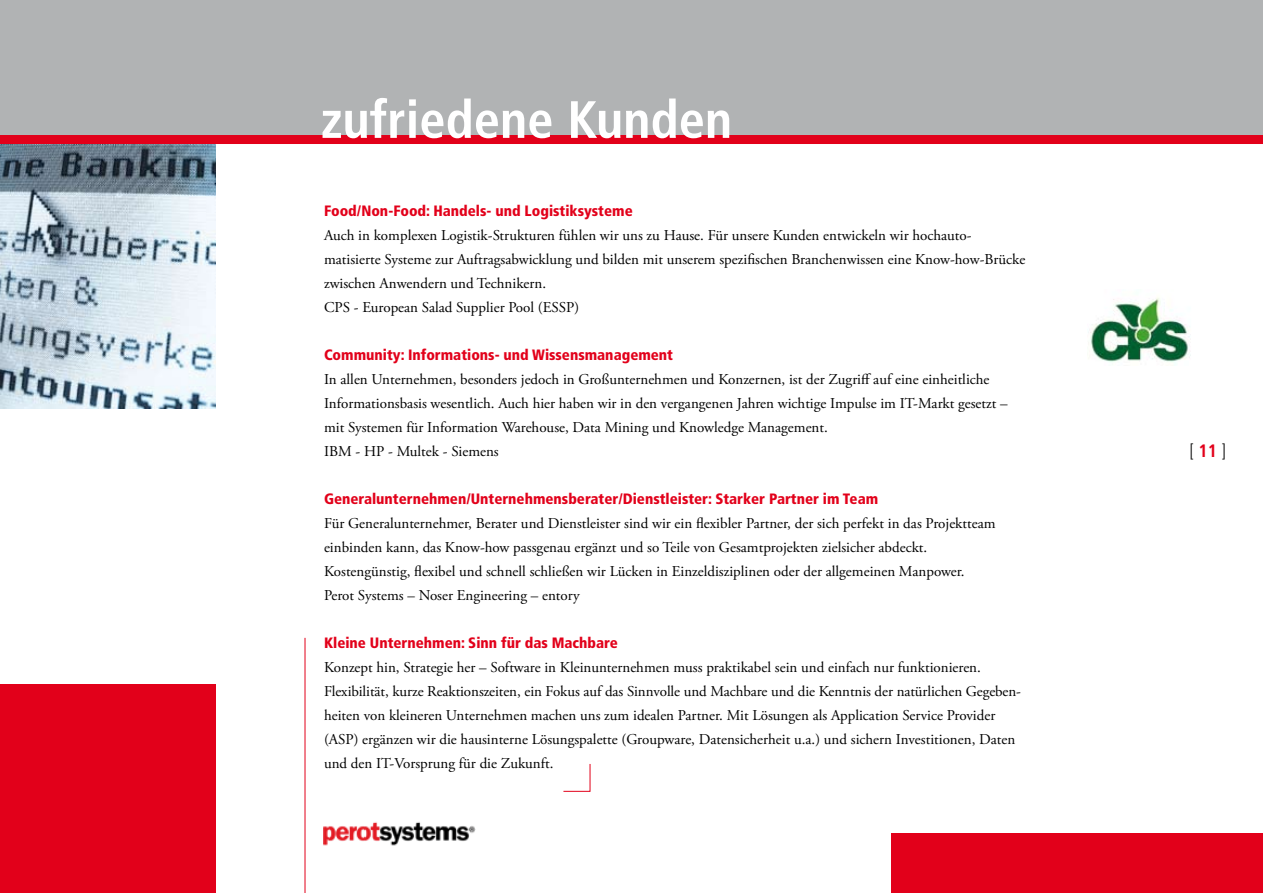
<style>
.page{position:relative;width:1263px;height:893px;background:#fff}
.page>*{position:absolute;margin:0;border:0;box-sizing:border-box;transform-origin:0 0}
.t1{font:700 condensed 52.5px "Frutiger";color:#fff}
.t2{font:300 condensed 18px "Frutiger";color:#000}
.t3{font:15px/24px "Adobe Garamond Pro";color:#000}
.t4{font:900 condensed 15px "Frutiger";color:#e2001a}
.s1{font-weight:700;color:#e2001a}
</style>
<div class="page">
<div style="left:0;top:0;width:1263px;height:136px;background:#b1b3b4"></div>
<div style="left:0;top:135px;width:1263px;height:9px;background:#e2001a"></div>
<div style="left:891px;top:833px;width:372px;height:60px;background:#e2001a"></div>
<hr style="left:305px;top:638px;width:1px;height:255px;background:#e2001a">
<svg style="left:563px;top:764px;width:27px;height:28px"></svg>
<img style="left:0;top:144px;width:216px;height:264px">
<div style="left:0;top:684px;width:216px;height:209px;background:#e2001a"></div>
<img style="left:323px;top:822px;width:153px;height:24px">
<img style="left:1090px;top:297px;width:101px;height:68px">
<h1 class="t1" style="left:321px;top:89px;width:413px">zufriedene Kunden</h1>
<p class="t4" style="left:324px;top:202px;width:310px">Food/Non-Food: Handels- und Logistiksysteme</p>
<p class="t3" style="left:324px;top:224px;width:703px">Auch in komplexen Logistik-Strukturen fühlen wir uns zu Hause. Für unsere Kunden entwickeln wir hochauto&shy;matisierte Systeme zur Auftragsabwicklung und bilden mit unserem spezifischen Branchenwissen eine Know-how-Brücke zwischen Anwendern und Technikern.<br>CPS - European Salad Supplier Pool (ESSP)</p>
<p class="t4" style="left:324px;top:346px;width:351px">Community: Informations- und Wissensmanagement</p>
<p class="t3" style="left:324px;top:368px;width:685px">In allen Unternehmen, besonders jedoch in Großunternehmen und Konzernen, ist der Zugriff auf eine einheitliche Informationsbasis wesentlich. Auch hier haben wir in den vergangenen Jahren wichtige Impulse im IT-Markt gesetzt – mit Systemen für Information Warehouse, Data Mining und Knowledge Management.<br>IBM - HP - Multek - Siemens</p>
<p class="t4" style="left:324px;top:490px;width:556px">Generalunternehmen/Unternehmensberater/Dienstleister: Starker Partner im Team</p>
<p class="t3" style="left:324px;top:512px;width:673px">Für Generalunternehmer, Berater und Dienstleister sind wir ein flexibler Partner, der sich perfekt in das Projektteam einbinden kann, das Know-how passgenau ergänzt und so Teile von Gesamtprojekten zielsicher abdeckt.<br>Kostengünstig, flexibel und schnell schließen wir Lücken in Einzeldisziplinen oder der allgemeinen Manpower.<br>Perot Systems – Noser Engineering – entory</p>
<p class="t4" style="left:324px;top:634px;width:295px">Kleine Unternehmen: Sinn für das Machbare</p>
<p class="t3" style="left:324px;top:656px;width:698px">Konzept hin, Strategie her – Software in Kleinunternehmen muss praktikabel sein und einfach nur funktionieren.<br>Flexibilität, kurze Reaktionszeiten, ein Fokus auf das Sinnvolle und Machbare und die Kenntnis der natürlichen Gegeben&shy;heiten von kleineren Unternehmen machen uns zum idealen Partner. Mit Lösungen als Application Service Provider (ASP) ergänzen wir die hausinterne Lösungspalette (Groupware, Datensicherheit u.a.) und sichern Investitionen, Daten und den IT-Vorsprung für die Zukunft.</p>
<p class="t2" style="left:1189px;top:441px;width:38px">[<span class="s1">11</span>]</p>
</div>
